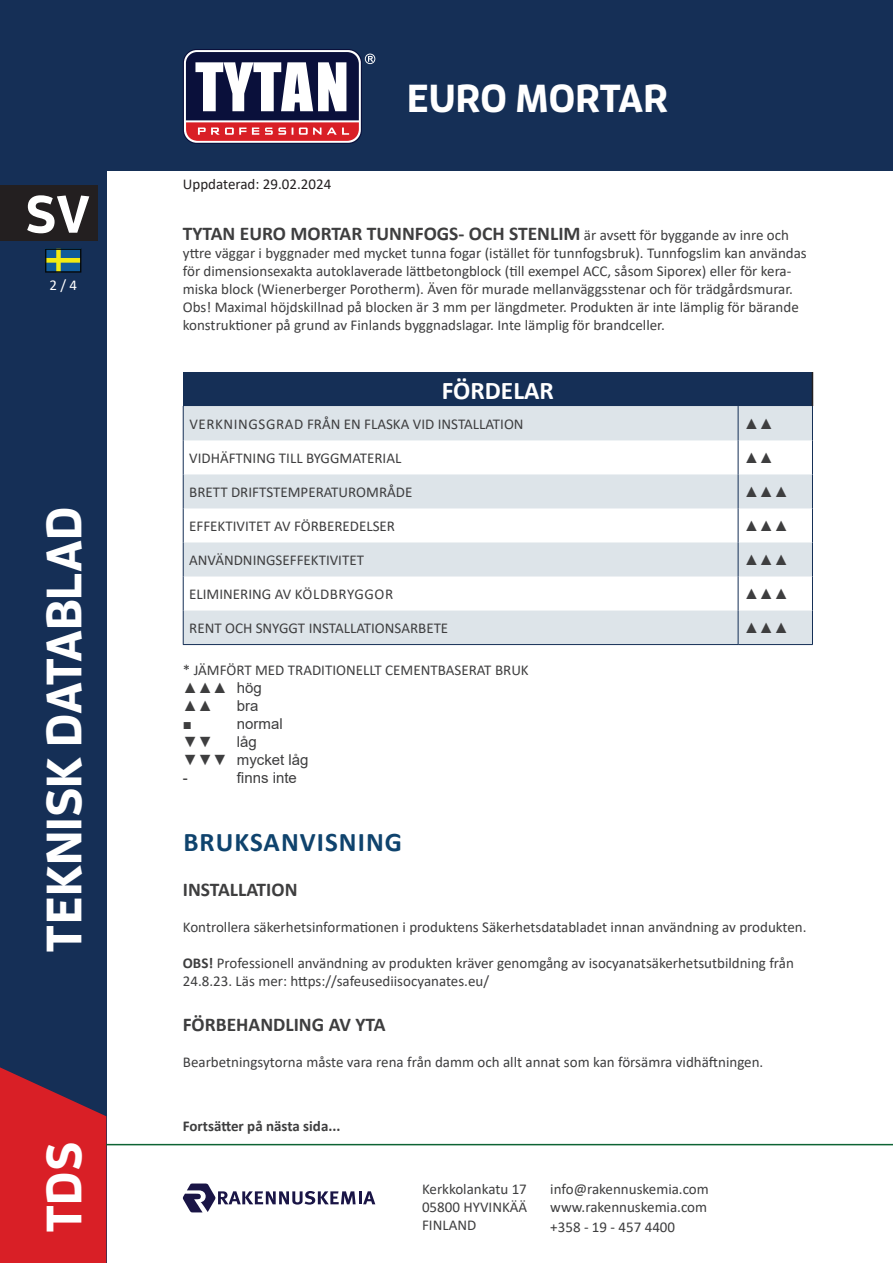
<style>
.page{position:relative;width:893px;height:1263px;background:#fff}
.page>*{position:absolute;margin:0;border:0;box-sizing:border-box;transform-origin:0 0}
.t1{font:700 52.5px "Enzo OT";color:#fff}
.t2{font:700 49.5px "Enzo OT";color:#fff}
.t3{font:700 39px "Enzo OT";color:#fff}
.t4{font:700 27px "Calibri";letter-spacing:.04em;color:#0f436d}
.t5{font:700 25.5px "Calibri";color:#fff}
.t6{font:700 19.5px "Calibri";color:#3e3e3f}
.t7{font:15px/18px "Calibri";color:#3e3e3f;text-align:justify}
.t8{font:15px/18px "Arial";color:#3e3e3f}
.t9{font:700 15px "Calibri";color:#3e3e3f}
.t10{font:15px "Calibri";color:#231f20}
.t11{font:15px "Calibri";color:#fff}
.s1{font-weight:400;font-size:15px}
.s2{font-weight:700}
</style>
<div class="page">
<div style="left:0;top:0;width:893px;height:170px;background:#152f56"></div>
<div style="left:0;top:170px;width:106px;height:1093px;background:#152f56"></div>
<svg style="left:0;top:1067px;width:106px;height:196px;background:#c0212c"></svg>
<hr style="left:106px;top:1144px;width:787px;height:1px;background:#0d6434">
<div style="left:0;top:186px;width:98px;height:55px;background:#231f20"></div>
<svg style="left:183px;top:49px;width:179px;height:95px"></svg>
<div style="left:184px;top:50px;width:177px;height:93px;background:#fff;border-radius:13px"></div>
<svg style="left:365px;top:54px;width:10px;height:10px"></svg>
<svg style="left:186px;top:52px;width:173px;height:89px"></svg>
<svg style="left:182px;top:1183px;width:193px;height:29px"></svg>
<svg style="left:45px;top:249px;width:36px;height:24px"></svg>
<div style="left:183px;top:372px;width:629px;height:34px;background:#152f56"></div>
<svg style="left:184px;top:406px;width:628px;height:238px;fill:#dde4e9"></svg>
<hr style="left:812px;top:372px;width:1px;height:34px;background:#231f20">
<hr style="left:183px;top:406px;width:1px;height:34px;background:#152f56">
<hr style="left:738px;top:406px;width:1px;height:34px;background:#152f56">
<hr style="left:812px;top:406px;width:1px;height:34px;background:#152f56">
<hr style="left:183px;top:440px;width:1px;height:34px;background:#152f56">
<hr style="left:738px;top:440px;width:1px;height:34px;background:#152f56">
<hr style="left:812px;top:440px;width:1px;height:34px;background:#152f56">
<hr style="left:183px;top:474px;width:1px;height:34px;background:#152f56">
<hr style="left:738px;top:474px;width:1px;height:34px;background:#152f56">
<hr style="left:812px;top:474px;width:1px;height:34px;background:#152f56">
<hr style="left:183px;top:508px;width:1px;height:34px;background:#152f56">
<hr style="left:738px;top:508px;width:1px;height:34px;background:#152f56">
<hr style="left:812px;top:508px;width:1px;height:34px;background:#152f56">
<hr style="left:183px;top:542px;width:1px;height:34px;background:#152f56">
<hr style="left:738px;top:542px;width:1px;height:34px;background:#152f56">
<hr style="left:812px;top:542px;width:1px;height:34px;background:#152f56">
<hr style="left:183px;top:576px;width:1px;height:34px;background:#152f56">
<hr style="left:738px;top:576px;width:1px;height:34px;background:#152f56">
<hr style="left:812px;top:576px;width:1px;height:34px;background:#152f56">
<hr style="left:183px;top:610px;width:1px;height:34px;background:#152f56">
<hr style="left:738px;top:610px;width:1px;height:34px;background:#152f56">
<hr style="left:812px;top:610px;width:1px;height:34px;background:#152f56">
<hr style="left:183px;top:644px;width:555px;height:1px;background:#152f56">
<hr style="left:738px;top:644px;width:75px;height:1px;background:#152f56">
<h1 class="t1" style="left:25px;top:181px;width:66px">SV</h1>
<p class="t11" style="left:49px;top:275px;width:29px">2 / 4</p>
<h2 class="t2" style="left:33px;top:952px;width:448px;rotate:-90deg">TEKNISK DATABLAD</h2>
<h2 class="t2" style="left:33px;top:1233px;width:93px;rotate:-90deg">TDS</h2>
<p class="t10" style="left:183px;top:173px;width:150px">Uppdaterad: 29.02.2024</p>
<h3 class="t3" style="left:407px;top:73px;width:263px">EURO MORTAR</h3>
<h3 class="t6" style="left:183px;top:220px;width:608px">TYTAN EURO MORTAR TUNNFOGS- OCH STENLIM <span class="s1">är avsett för byggande av inre och</span></h3>
<p class="t7" style="left:183px;top:244px;width:625px;text-align:left">yttre väggar i byggnader med mycket tunna fogar (istället för tunnfogsbruk). Tunnfogslim kan användas för dimensionsexakta autoklaverade lättbetongblock (till exempel ACC, såsom Siporex) eller för kera&shy;miska block (Wienerberger Porotherm). Även för murade mellanväggsstenar och för trädgårdsmurar.<br>Obs! Maximal höjdskillnad på blocken är 3 mm per längdmeter. Produkten är inte lämplig för bärande konstruktioner på grund av Finlands byggnadslagar. Inte lämplig för brandceller.</p>
<h3 class="t5" style="left:442px;top:372px;width:114px">FÖRDELAR</h3>
<p class="t7" style="left:190px;top:415px;width:336px">VERKNINGSGRAD FRÅN EN FLASKA VID INSTALLATION</p>
<p class="t8" style="left:744px;top:414px;width:31px">▲▲</p>
<p class="t7" style="left:189px;top:449px;width:214px">VIDHÄFTNING TILL BYGGMATERIAL</p>
<p class="t8" style="left:744px;top:448px;width:31px">▲▲</p>
<p class="t7" style="left:189px;top:483px;width:225px">BRETT DRIFTSTEMPERATUROMRÅDE</p>
<p class="t8" style="left:744px;top:483px;width:46px">▲▲▲</p>
<p class="t7" style="left:189px;top:517px;width:207px">EFFEKTIVITET AV FÖRBEREDELSER</p>
<p class="t8" style="left:744px;top:517px;width:46px">▲▲▲</p>
<p class="t7" style="left:189px;top:551px;width:176px">ANVÄNDNINGSEFFEKTIVITET</p>
<p class="t8" style="left:744px;top:551px;width:46px">▲▲▲</p>
<p class="t7" style="left:189px;top:585px;width:206px">ELIMINERING AV KÖLDBRYGGOR</p>
<p class="t8" style="left:744px;top:585px;width:46px">▲▲▲</p>
<p class="t7" style="left:189px;top:619px;width:261px">RENT OCH SNYGGT INSTALLATIONSARBETE</p>
<p class="t8" style="left:744px;top:619px;width:46px">▲▲▲</p>
<p class="t7" style="left:183px;top:661px;width:347px">* JÄMFÖRT MED TRADITIONELLT CEMENTBASERAT BRUK</p>
<p class="t8" style="left:183px;top:679px;width:81px">▲▲▲ hög</p>
<p class="t8" style="left:183px;top:697px;width:31px">▲▲</p>
<p class="t8" style="left:237px;top:697px;width:23px">bra</p>
<p class="t8" style="left:183px;top:715px;width:11px">■</p>
<p class="t8" style="left:237px;top:715px;width:47px">normal</p>
<p class="t8" style="left:183px;top:733px;width:31px">▼▼</p>
<p class="t8" style="left:237px;top:733px;width:22px">låg</p>
<p class="t8" style="left:183px;top:751px;width:127px">▼▼▼ mycket låg -</p>
<p class="t8" style="left:237px;top:769px;width:62px">finns inte</p>
<h3 class="t4" style="left:183px;top:823px;width:220px">BRUKSANVISNING</h3>
<h3 class="t6" style="left:183px;top:876px;width:116px">INSTALLATION</h3>
<p class="t7" style="left:183px;top:918px;width:625px">Kontrollera säkerhetsinformationen i produktens Säkerhetsdatabladet innan användning av produkten.</p>
<p class="t7" style="left:183px;top:954px;width:613px"><span class="s2">OBS!</span> Professionell användning av produkten kräver genomgång av isocyanatsäkerhetsutbildning från<br>24.8.23. Läs mer: https://safeusediisocyanates.eu/</p>
<h3 class="t6" style="left:183px;top:1011px;width:204px">FÖRBEHANDLING AV YTA</h3>
<p class="t7" style="left:183px;top:1053px;width:582px">Bearbetningsytorna måste vara rena från damm och allt annat som kan försämra vidhäftningen.</p>
<p class="t9" style="left:183px;top:1115px;width:159px">Fortsätter på nästa sida...</p>
<p class="t7" style="left:422px;top:1180px;width:107px">Kerkkolankatu 17<br>05800 HYVINKÄÄ FINLAND</p>
<p class="t7" style="left:550px;top:1180px;width:160px;line-height:18.6px">info@rakennuskemia.com www.rakennuskemia.com +358 - 19 - 457 4400</p>
</div>
